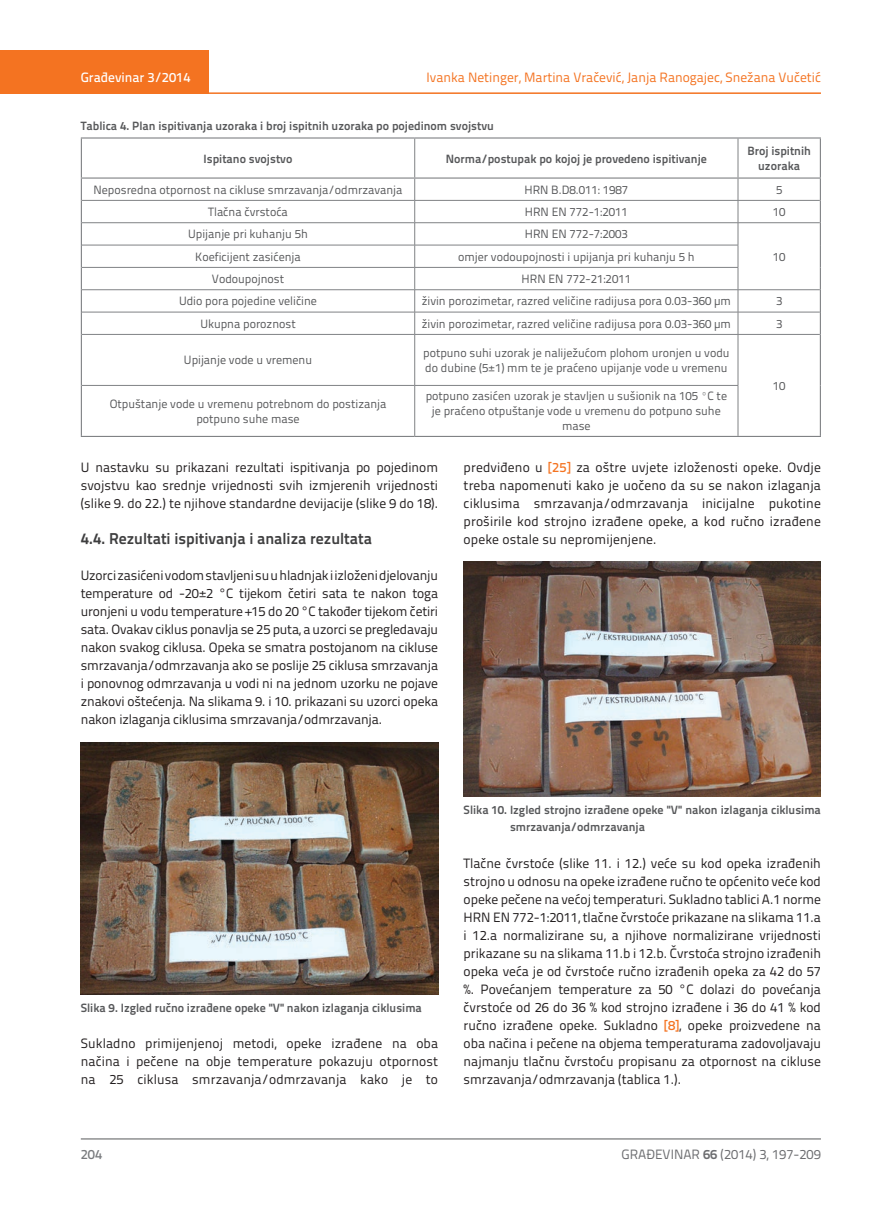
<style>
.page{position:relative;width:872px;height:1212px;background:#fff}
.page>*{position:absolute;margin:0;border:0;box-sizing:border-box;transform-origin:0 0}
.t1{font:700 15.75px "Titillium Text 22 L";color:#3e3e3f}
.t2{font:13.5px/18px "Titillium Text 22 L";color:#231f20;text-align:justify}
.t3{font:13.5px "Titillium Text 22 L";color:#f47321}
.t4{font:13.5px "Titillium Text 22 L";color:#6c6d70}
.t5{font:500 13.5px "Titillium Text 22 L";color:#fff}
.t6{font:500 13.5px "Titillium Text 22 L";color:#787a7d}
.t7{font:12px/15px "Titillium Text 22 L";color:#57585a;text-align:center}
.t8{font:700 12px/16.5px "Titillium Text 22 L";color:#57585a}
.s1{font-weight:500;color:#f47321}
.s2{font-weight:700}
</style>
<div class="page">
<div style="left:0;top:50px;width:208px;height:44px;background:#f47321"></div>
<hr style="left:0;top:92px;width:821px;height:2px;background:#f47321">
<hr style="left:81px;top:1139px;width:740px;height:1px;background:#57585a">
<hr style="left:414px;top:139px;width:1px;height:38px;background:#808285">
<hr style="left:737px;top:139px;width:1px;height:38px;background:#808285">
<hr style="left:82px;top:200px;width:333px;height:1px;background:#808285">
<hr style="left:415px;top:200px;width:323px;height:1px;background:#808285">
<hr style="left:738px;top:200px;width:82px;height:1px;background:#808285">
<hr style="left:82px;top:222px;width:333px;height:1px;background:#808285">
<hr style="left:415px;top:222px;width:323px;height:1px;background:#808285">
<hr style="left:738px;top:222px;width:82px;height:1px;background:#808285">
<hr style="left:82px;top:245px;width:333px;height:1px;background:#808285">
<hr style="left:415px;top:245px;width:323px;height:1px;background:#808285">
<hr style="left:82px;top:267px;width:333px;height:1px;background:#808285">
<hr style="left:415px;top:267px;width:323px;height:1px;background:#808285">
<hr style="left:82px;top:289px;width:333px;height:1px;background:#808285">
<hr style="left:415px;top:289px;width:323px;height:1px;background:#808285">
<hr style="left:738px;top:289px;width:82px;height:1px;background:#808285">
<hr style="left:82px;top:312px;width:333px;height:1px;background:#808285">
<hr style="left:415px;top:312px;width:323px;height:1px;background:#808285">
<svg style="left:414px;top:179px;width:1px;height:155px"></svg>
<hr style="left:738px;top:312px;width:82px;height:1px;background:#808285">
<svg style="left:737px;top:179px;width:1px;height:155px"></svg>
<hr style="left:82px;top:334px;width:333px;height:1px;background:#808285">
<hr style="left:415px;top:334px;width:323px;height:1px;background:#808285">
<hr style="left:414px;top:335px;width:1px;height:50px;background:#808285">
<hr style="left:738px;top:334px;width:82px;height:1px;background:#808285">
<hr style="left:737px;top:335px;width:1px;height:50px;background:#808285">
<hr style="left:82px;top:385px;width:333px;height:1px;background:#808285">
<hr style="left:415px;top:385px;width:323px;height:1px;background:#808285">
<hr style="left:414px;top:386px;width:1px;height:50px;background:#808285">
<hr style="left:737px;top:386px;width:1px;height:50px;background:#808285">
<svg style="left:81px;top:179px;width:1px;height:155px"></svg>
<svg style="left:820px;top:179px;width:1px;height:155px"></svg>
<hr style="left:81px;top:334px;width:1px;height:51px;background:#808285">
<hr style="left:820px;top:334px;width:1px;height:51px;background:#808285">
<hr style="left:820px;top:385px;width:1px;height:51px;background:#808285">
<hr style="left:738px;top:436px;width:83px;height:1px;background:#808285">
<hr style="left:81px;top:385px;width:1px;height:51px;background:#808285">
<hr style="left:81px;top:436px;width:334px;height:1px;background:#808285">
<hr style="left:415px;top:436px;width:323px;height:1px;background:#808285">
<hr style="left:81px;top:137px;width:334px;height:2px;background:#808285">
<hr style="left:81px;top:139px;width:1px;height:38px;background:#808285">
<hr style="left:415px;top:137px;width:323px;height:2px;background:#808285">
<hr style="left:738px;top:137px;width:83px;height:2px;background:#808285">
<hr style="left:820px;top:139px;width:1px;height:38px;background:#808285">
<hr style="left:81px;top:177px;width:334px;height:2px;background:#808285">
<hr style="left:415px;top:177px;width:323px;height:2px;background:#808285">
<hr style="left:738px;top:177px;width:83px;height:2px;background:#808285">
<img style="left:81px;top:742px;width:357px;height:252px">
<img style="left:463px;top:562px;width:358px;height:234px">
<p class="t5" style="left:81px;top:67px;width:111px">Građevinar 3/2014</p>
<p class="t3" style="left:426px;top:68px;width:396px">Ivanka Netinger, Martina Vračević, Janja Ranogajec, Snežana Vučetić</p>
<p class="t8" style="left:81px;top:116px;width:414px">Tablica 4. Plan ispitivanja uzoraka i broj ispitnih uzoraka po pojedinom svojstvu</p>
<p class="t8" style="left:204px;top:149px;width:90px">Ispitano svojstvo</p>
<p class="t8" style="left:446px;top:149px;width:262px">Norma/postupak po kojoj je provedeno ispitivanje</p>
<p class="t8" style="left:747px;top:143px;width:65px;line-height:15px;text-align:center">Broj ispitnih uzoraka</p>
<p class="t7" style="left:94px;top:181px;width:310px">Neposredna otpornost na cikluse smrzavanja/odmrzavanja</p>
<p class="t7" style="left:524px;top:181px;width:105px">HRN B.D8.011: 1987</p>
<p class="t7" style="left:776px;top:181px;width:8px">5</p>
<p class="t7" style="left:208px;top:204px;width:81px">Tlačna čvrstoća</p>
<p class="t7" style="left:525px;top:204px;width:105px">HRN EN 772-1:2011</p>
<p class="t7" style="left:773px;top:204px;width:14px">10</p>
<p class="t7" style="left:188px;top:226px;width:121px">Upijanje pri kuhanju 5h</p>
<p class="t7" style="left:525px;top:226px;width:105px">HRN EN 772-7:2003</p>
<p class="t7" style="left:195px;top:248px;width:107px">Koeficijent zasićenja</p>
<p class="t7" style="left:458px;top:248px;width:238px">omjer vodoupojnosti i upijanja pri kuhanju 5 h</p>
<p class="t7" style="left:773px;top:248px;width:14px">10</p>
<p class="t7" style="left:212px;top:271px;width:74px">Vodoupojnost</p>
<p class="t7" style="left:521px;top:271px;width:111px">HRN EN 772-21:2011</p>
<p class="t7" style="left:179px;top:293px;width:139px">Udio pora pojedine veličine</p>
<p class="t7" style="left:422px;top:293px;width:311px">živin porozimetar, razred veličine radijusa pora 0.03-360 µm</p>
<p class="t7" style="left:776px;top:293px;width:8px">3</p>
<p class="t7" style="left:200px;top:315px;width:97px">Ukupna poroznost</p>
<p class="t7" style="left:422px;top:315px;width:311px">živin porozimetar, razred veličine radijusa pora 0.03-360 µm</p>
<p class="t7" style="left:776px;top:315px;width:8px">3</p>
<p class="t7" style="left:184px;top:352px;width:130px">Upijanje vode u vremenu</p>
<p class="t7" style="left:423px;top:345px;width:308px;text-align:left">potpuno suhi uzorak je naliježućom plohom uronjen u vodu do dubine (5±1) mm te je praćeno upijanje vode u vremenu</p>
<p class="t7" style="left:773px;top:378px;width:14px">10</p>
<p class="t7" style="left:110px;top:396px;width:278px">Otpuštanje vode u vremenu potrebnom do postizanja potpuno suhe mase</p>
<p class="t7" style="left:426px;top:388px;width:303px">potpuno zasićen uzorak je stavljen u sušionik na 105 ºC te je praćeno otpuštanje vode u vremenu do potpuno suhe mase</p>
<p class="t2" style="left:81px;top:457px;width:359px">U nastavku su prikazani rezultati ispitivanja po pojedinom svojstvu kao srednje vrijednosti svih izmjerenih vrijednosti (slike 9. do 22.) te njihove standardne devijacije (slike 9 do 18).</p>
<p class="t1" style="left:81px;top:526px;width:293px">4.4. Rezultati ispitivanja i analiza rezultata</p>
<p class="t2" style="left:81px;top:565px;width:359px">Uzorci zasićeni vodom stavljeni su u hladnjak i izloženi djelovanju temperature od -20±2 °C tijekom četiri sata te nakon toga uronjeni u vodu temperature +15 do 20 °C također tijekom četiri sata. Ovakav ciklus ponavlja se 25 puta, a uzorci se pregledavaju nakon svakog ciklusa. Opeka se smatra postojanom na cikluse smrzavanja/odmrzavanja ako se poslije 25 ciklusa smrzavanja i ponovnog odmrzavanja u vodi ni na jednom uzorku ne pojave znakovi oštećenja. Na slikama 9. i 10. prikazani su uzorci opeka nakon izlaganja ciklusima smrzavanja/odmrzavanja.</p>
<p class="t2" style="left:463px;top:457px;width:359px">predviđeno u <span class="s1">[25]</span> za oštre uvjete izloženosti opeke. Ovdje treba napomenuti kako je uočeno da su se nakon izlaganja ciklusima smrzavanja/odmrzavanja inicijalne pukotine proširile kod strojno izrađene opeke, a kod ručno izrađene opeke ostale su nepromijenjene.</p>
<p class="t8" style="left:81px;top:999px;width:342px">Slika 9. Izgled ručno izrađene opeke "V" nakon izlaganja ciklusima</p>
<p class="t2" style="left:81px;top:1034px;width:359px">Sukladno primijenjenoj metodi, opeke izrađene na oba načina i pečene na obje temperature pokazuju otpornost na 25 ciklusa smrzavanja/odmrzavanja kako je to</p>
<p class="t8" style="left:510px;top:801px;width:312px;text-indent:-46px">Slika 10. Izgled strojno izrađene opeke "V" nakon izlaganja ciklusima smrzavanja/odmrzavanja</p>
<p class="t2" style="left:463px;top:854px;width:359px">Tlačne čvrstoće (slike 11. i 12.) veće su kod opeka izrađenih strojno u odnosu na opeke izrađene ručno te općenito veće kod opeke pečene na većoj temperaturi. Sukladno tablici A.1 norme HRN EN 772-1:2011, tlačne čvrstoće prikazane na slikama 11.a i 12.a normalizirane su, a njihove normalizirane vrijednosti prikazane su na slikama 11.b i 12.b. Čvrstoća strojno izrađenih opeka veća je od čvrstoće ručno izrađenih opeka za 42 do 57 %. Povećanjem temperature za 50 °C dolazi do povećanja čvrstoće od 26 do 36 % kod strojno izrađene i 36 do 41 % kod ručno izrađene opeke. Sukladno <span class="s1">[8]</span>, opeke proizvedene na oba načina i pečene na objema temperaturama zadovoljavaju najmanju tlačnu čvrstoću propisanu za otpornost na cikluse smrzavanja/odmrzavanja (tablica 1.).</p>
<p class="t6" style="left:81px;top:1144px;width:23px">204</p>
<p class="t4" style="left:621px;top:1144px;width:201px">GRAĐEVINAR <span class="s2">66</span> (2014) 3, 197-209</p>
</div>
